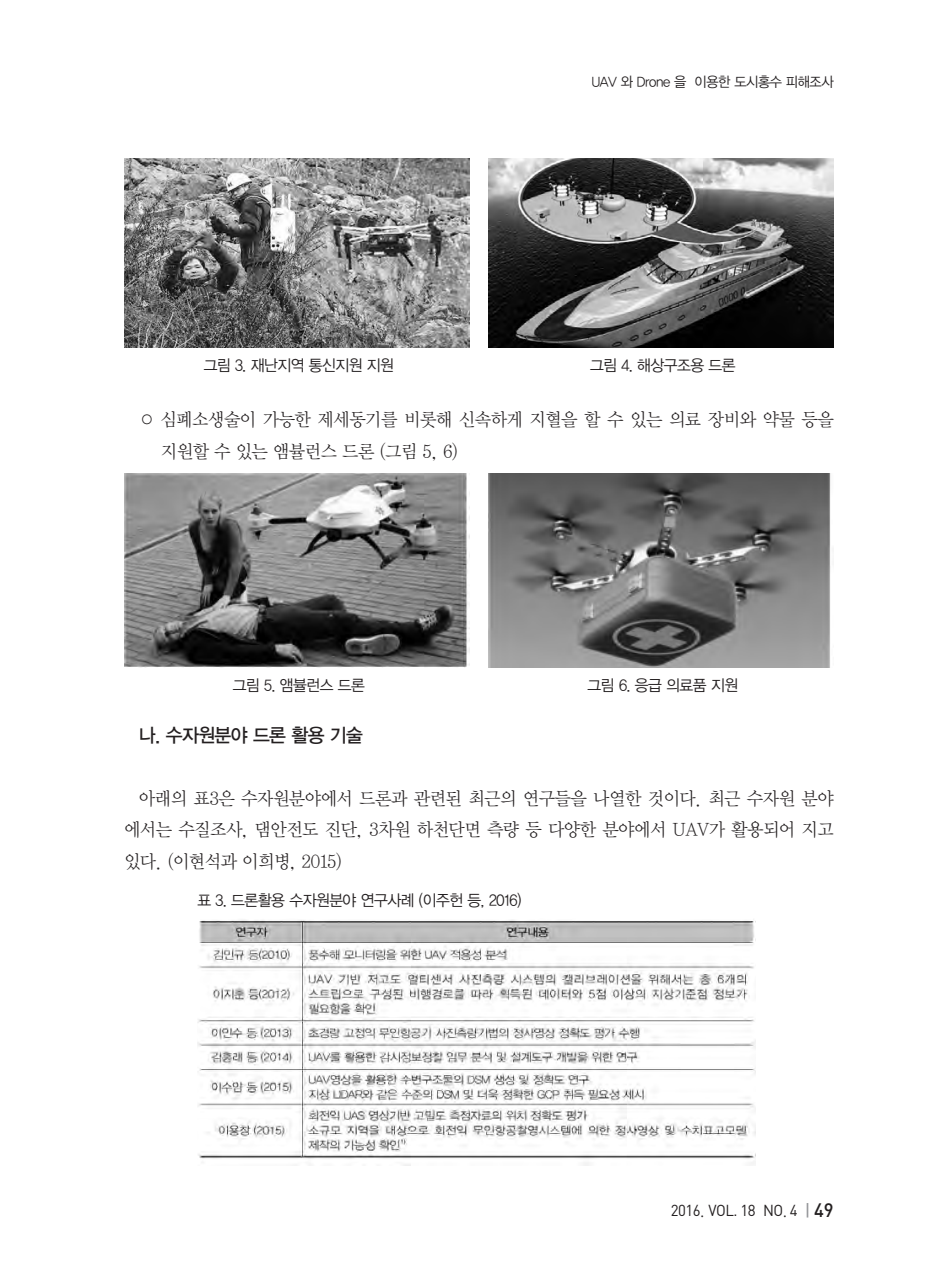
<style>
.page{position:relative;width:933px;height:1275px;background:#fff}
.page>*{position:absolute;margin:0;border:0;box-sizing:border-box;transform-origin:0 0}
.t1{font:19.25px "YDVYGO Std 13";letter-spacing:-.03em;color:#231f20;scale:.95 1}
.t2{font:18.38px/31.5px "YDVY Mj O Std 12";letter-spacing:-.03em;color:#231f20;scale:.95 1}
.t3{font:15.75px "YDVYGO Std 12";letter-spacing:-.03em;color:#231f20;scale:.95 1}
.t4{font:15.75px "DIN Pro";letter-spacing:-.03em;color:#231f20;scale:.95 1}
.t5{font:14px "YDVYGO Std 32";letter-spacing:-.03em;color:#231f20;scale:.95 1}
.s1{font-family:"Adobe Myungjo Std";font-weight:500}
.s2{font-family:"YDVYGO Std 14";color:#939598}
.s3{font-weight:500;font-size:19.25px}
</style>
<div class="page">
<img style="left:124px;top:159px;width:346px;height:188px">
<img style="left:124px;top:474px;width:346px;height:193px">
<img style="left:197px;top:920px;width:558px;height:246px">
<img style="left:488px;top:159px;width:345px;height:188px">
<img style="left:488px;top:474px;width:343px;height:193px">
<p class="t5" style="left:592px;top:74px;width:256px">UAV 와 Drone 을 이용한 도시홍수 피해조사</p>
<p class="t3" style="left:204px;top:357px;width:202px">그림 3. 재난지역 통신지원 지원</p>
<p class="t3" style="left:590px;top:357px;width:155px">그림 4. 해상구조용 드론</p>
<p class="t2" style="left:161px;top:405px;width:709px;text-indent:-22px">○ 심폐소생술이 가능한 제세동기를 비롯해 신속하게 지혈을 할 수 있는 의료 장비와 약물 등을 지원할 수 있는 앰뷸런스 드론 (그림 5, 6)</p>
<p class="t3" style="left:233px;top:677px;width:141px">그림 5. 앰뷸런스 드론</p>
<p class="t3" style="left:587px;top:677px;width:160px">그림 6. 응급 의료품 지원</p>
<p class="t1" style="left:139px;top:726px;width:237px">나. 수자원분야 드론 활용 기술</p>
<p class="t2" style="left:124px;top:783px;width:748px;text-align:justify;text-indent:15px">아래의 표3은 수자원분야에서 드론과 관련된 최근의 연구들을 나열한 것이다. 최근 수자원 분야 에서는 수질조사, 댐안전도 진단, 3차원 하천단면 측량 등 다양한 분야에서 UAV가 활용되어 지고 있다. (이현석과 이희병, 2015)</p>
<p class="t3" style="left:197px;top:892px;width:342px">표 3. 드론활용 수자원분야 연구사례 (이주헌 등, 2016)</p>
<p class="t4" style="left:670px;top:1200px;width:173px">2016<span class="s1">.</span> VOL. 18 NO<span class="s1">.</span> 4 <span class="s2">|</span> <span class="s3">49</span></p>
</div>
